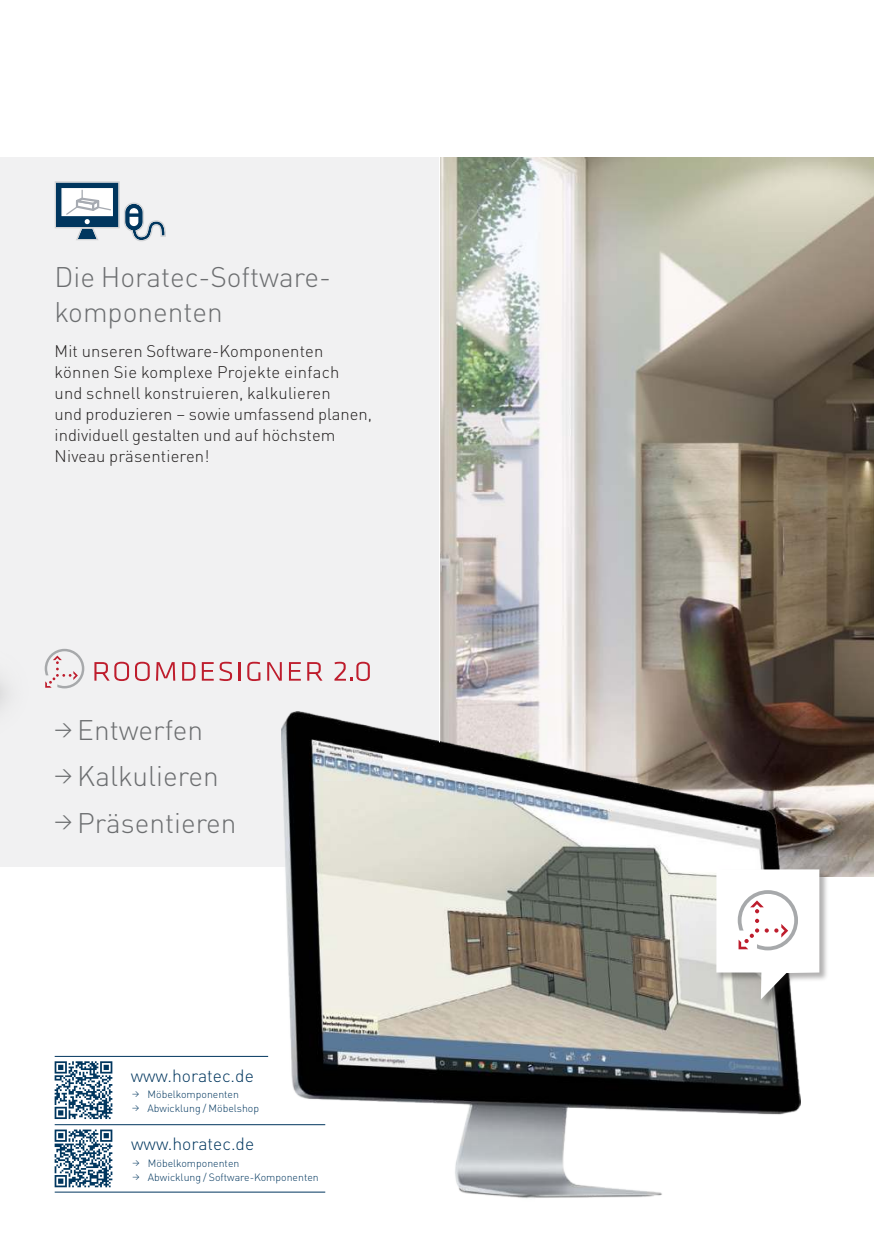
<style>
.page{position:relative;width:874px;height:1241px;background:#fff}
.page>*{position:absolute;margin:0;border:0;box-sizing:border-box;transform-origin:0 0}
.t1{font:300 28px/35px "DIN Pro";color:#6c6e70}
.t2{font:300 17.5px "DIN Pro";color:#00365e}
.t3{font:300 16.62px/21px "DIN Pro";letter-spacing:.01em;color:#221f1f}
.t4{font:300 10.5px "DIN Pro";color:#00365e}
</style>
<div class="page">
<img style="left:440px;top:157px;width:433px;height:719px">
<div style="left:0;top:157px;width:439px;height:709px;background:#f1f1f2"></div>
<img style="left:282px;top:711px;width:517px;height:488px">
<hr style="left:439px;top:154px;width:1px;height:588px;background:#fff">
<svg style="left:55px;top:181px;width:111px;height:60px"></svg>
<div style="left:716px;top:869px;width:112px;height:138px;background:#221f1f;opacity:.35"></div>
<svg style="left:716px;top:869px;width:103px;height:130px"></svg>
<hr style="left:55px;top:1123px;width:270px;height:1px;background:#00365e">
<hr style="left:55px;top:1055px;width:213px;height:1px;background:#00365e">
<hr style="left:55px;top:1191px;width:270px;height:1px;background:#00365e">
<svg style="left:55px;top:1061px;width:57px;height:57px"></svg>
<svg style="left:55px;top:1129px;width:57px;height:57px"></svg>
<svg style="left:94px;top:661px;width:35px;height:20px"></svg>
<svg style="left:135px;top:661px;width:15px;height:20px"></svg>
<svg style="left:156px;top:662px;width:19px;height:18px"></svg>
<svg style="left:182px;top:662px;width:13px;height:18px"></svg>
<svg style="left:202px;top:662px;width:11px;height:18px"></svg>
<svg style="left:219px;top:661px;width:13px;height:20px"></svg>
<svg style="left:238px;top:662px;width:2px;height:18px"></svg>
<svg style="left:247px;top:661px;width:13px;height:20px"></svg>
<svg style="left:267px;top:662px;width:15px;height:18px"></svg>
<svg style="left:289px;top:662px;width:12px;height:18px"></svg>
<svg style="left:307px;top:662px;width:15px;height:18px"></svg>
<svg style="left:334px;top:661px;width:35px;height:20px"></svg>
<svg style="left:45px;top:648px;width:39px;height:40px"></svg>
<h1 class="t1" style="left:55px;top:262px;width:278px">Die Horatec-Software&shy;komponenten</h1>
<p class="t3" style="left:55px;top:342px;width:319px">Mit unseren Software-Komponenten können Sie komplexe Projekte einfach<br>und schnell konstruieren, kalkulieren<br>und produzieren – sowie umfassend planen, individuell gestalten und auf höchstem Niveau präsen tieren!</p>
<h1 class="t1" style="left:55px;top:714px;width:150px"><sup>→</sup> Entwerfen</h1>
<h1 class="t1" style="left:55px;top:761px;width:166px"><sup>→</sup> Kalkulieren</h1>
<h1 class="t1" style="left:55px;top:807px;width:183px"><sup>→</sup> Präsentieren</h1>
<p class="t2" style="left:131px;top:1067px;width:125px">www.horatec.de</p>
<p class="t4" style="left:132px;top:1089px;width:108px"><sup>→</sup> Möbelkomponenten</p>
<p class="t4" style="left:132px;top:1103px;width:128px"><sup>→</sup> Abwicklung / Möbelshop</p>
<p class="t2" style="left:131px;top:1136px;width:125px">www.horatec.de</p>
<p class="t4" style="left:132px;top:1158px;width:108px"><sup>→</sup> Möbelkomponenten</p>
<p class="t4" style="left:132px;top:1172px;width:188px"><sup>→</sup> Abwicklung / Software-Komponenten</p>
</div>
